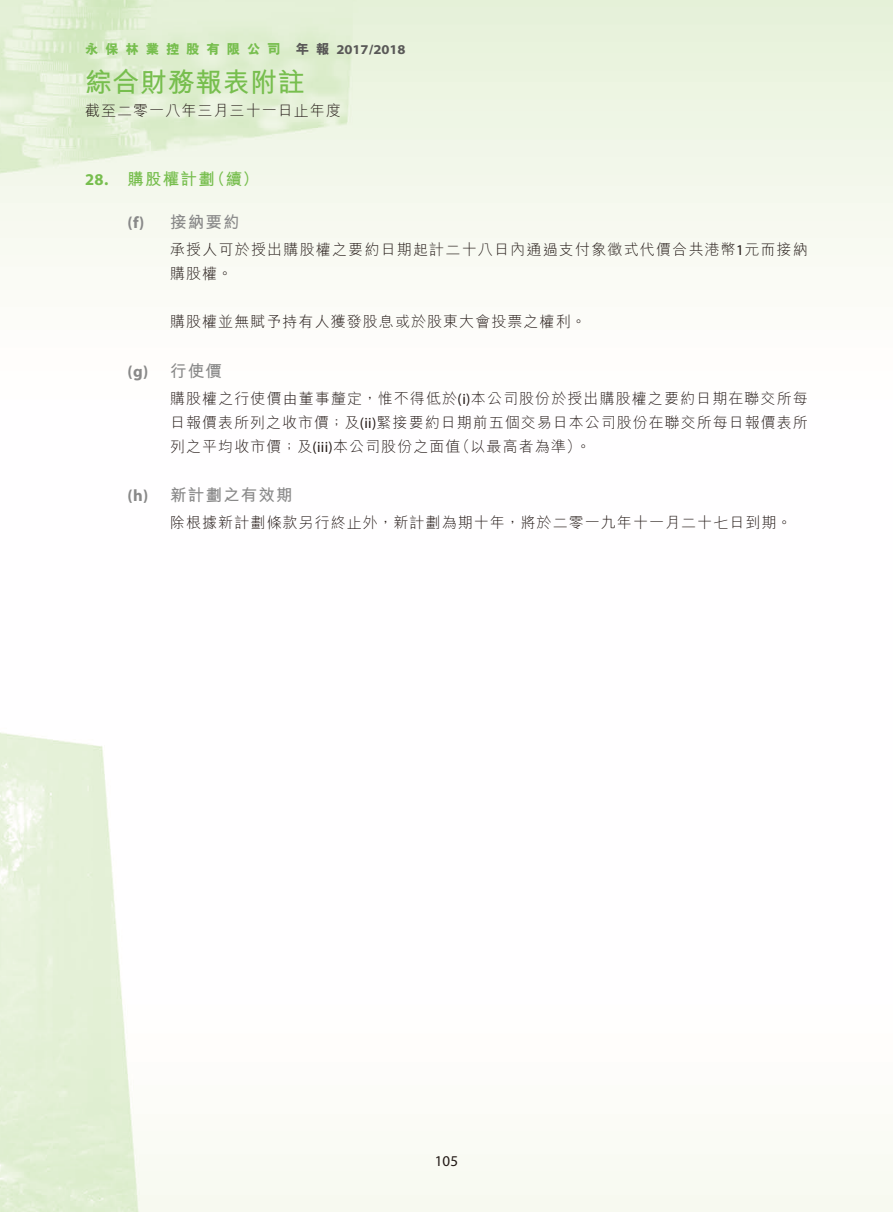
<style>
.page{position:relative;width:893px;height:1212px;background:#fff}
.page>*{position:absolute;margin:0;border:0;box-sizing:border-box;transform-origin:0 0}
.t1{font:700 27px "M Hei HK";letter-spacing:.02em;color:#77be4e}
.t2{font:700 16.5px "M Hei HK";letter-spacing:.07em;color:#898989}
.t3{font:700 16.5px "Myriad Pro";color:#898989}
.t4{font:700 16.5px "M Hei HK";letter-spacing:.07em;color:#77be4e}
.t5{font:700 16.5px "Myriad Pro";color:#77be4e}
.t6{font:300 15px/24px "M Hei HK";letter-spacing:.07em;color:#231916}
.t7{font:15px "Myriad Pro";color:#231916}
.t8{font:800 13.5px "M Hei HK";color:#77be4e}
.t9{font:700 semi-expanded 13.5px "Myriad Pro";color:#595857}
.t10{font:800 13.5px "M Hei HK";color:#595857}
.s1{font-family:"Myriad Pro";font-weight:400}
</style>
<div class="page">
<img style="left:0;top:0;width:893px;height:1212px">
<p class="t8" style="left:85px;top:40px;width:15px">永</p>
<p class="t8" style="left:105px;top:40px;width:15px">保</p>
<p class="t8" style="left:126px;top:40px;width:15px">林</p>
<p class="t8" style="left:146px;top:40px;width:15px">業</p>
<p class="t8" style="left:166px;top:40px;width:15px">控</p>
<p class="t8" style="left:207px;top:40px;width:15px">有</p>
<p class="t8" style="left:186px;top:40px;width:15px">股</p>
<p class="t8" style="left:247px;top:40px;width:15px">公</p>
<p class="t8" style="left:227px;top:40px;width:15px">限</p>
<p class="t8" style="left:267px;top:40px;width:15px">司</p>
<p class="t10" style="left:296px;top:40px;width:35px">年報</p>
<p class="t9" style="left:336px;top:40px;width:71px">2017/2018</p>
<h1 class="t1" style="left:85px;top:63px;width:221px">綜合財務報表附註</h1>
<p class="t6" style="left:85px;top:98px;width:257px">截至二零一八年三月三十一日止年度</p>
<p class="t5" style="left:85px;top:168px;width:25px">28.</p>
<p class="t4" style="left:128px;top:167px;width:89px">購股權計劃</p>
<p class="t4" style="left:209px;top:167px;width:52px">（續(</p>
<p class="t3" style="left:128px;top:212px;width:18px">f( )</p>
<p class="t3" style="left:128px;top:360px;width:22px">g( )</p>
<p class="t3" style="left:128px;top:484px;width:22px">h( )</p>
<p class="t2" style="left:170px;top:210px;width:71px">接納要約</p>
<p class="t6" style="left:170px;top:237px;width:639px">承授人可於授出購股權之要約日期起計二十八日內通過支付象徵式代價合共港幣<span class="s1">1</span>元而接納購股權。</p>
<p class="t6" style="left:170px;top:309px;width:417px">購股權並無賦予持有人獲發股息或於股東大會投票之權利。</p>
<p class="t2" style="left:170px;top:359px;width:53px">行使價</p>
<p class="t6" style="left:170px;top:385px;width:639px">購股權之行使價由董事釐定，惟不得低於 <span class="s1">)i(</span> 本公司股份於授出購股權之要約日期在聯交所每</p>
<p class="t6" style="left:170px;top:409px;width:639px">日報價表所列之收市價；及 <span class="s1">)i i(</span> 緊接要約日期前五個交易日本公司股份在聯交所每日報價表所</p>
<p class="t6" style="left:576px;top:433px;width:16px">。</p>
<p class="t6" style="left:455px;top:433px;width:127px">（以最高者為準(</p>
<p class="t6" style="left:170px;top:433px;width:292px">列之平均收市價；及<span class="s1">(iii)</span>本公司股份之面值</p>
<p class="t2" style="left:170px;top:483px;width:124px">新計劃之有效期</p>
<p class="t6" style="left:170px;top:510px;width:623px">除根據新計劃條款另行終止外，新計劃為期十年，將於二零一九年十一月二十七日到期。</p>
<p class="t7" style="left:435px;top:1151px;width:25px">105</p>
</div>
